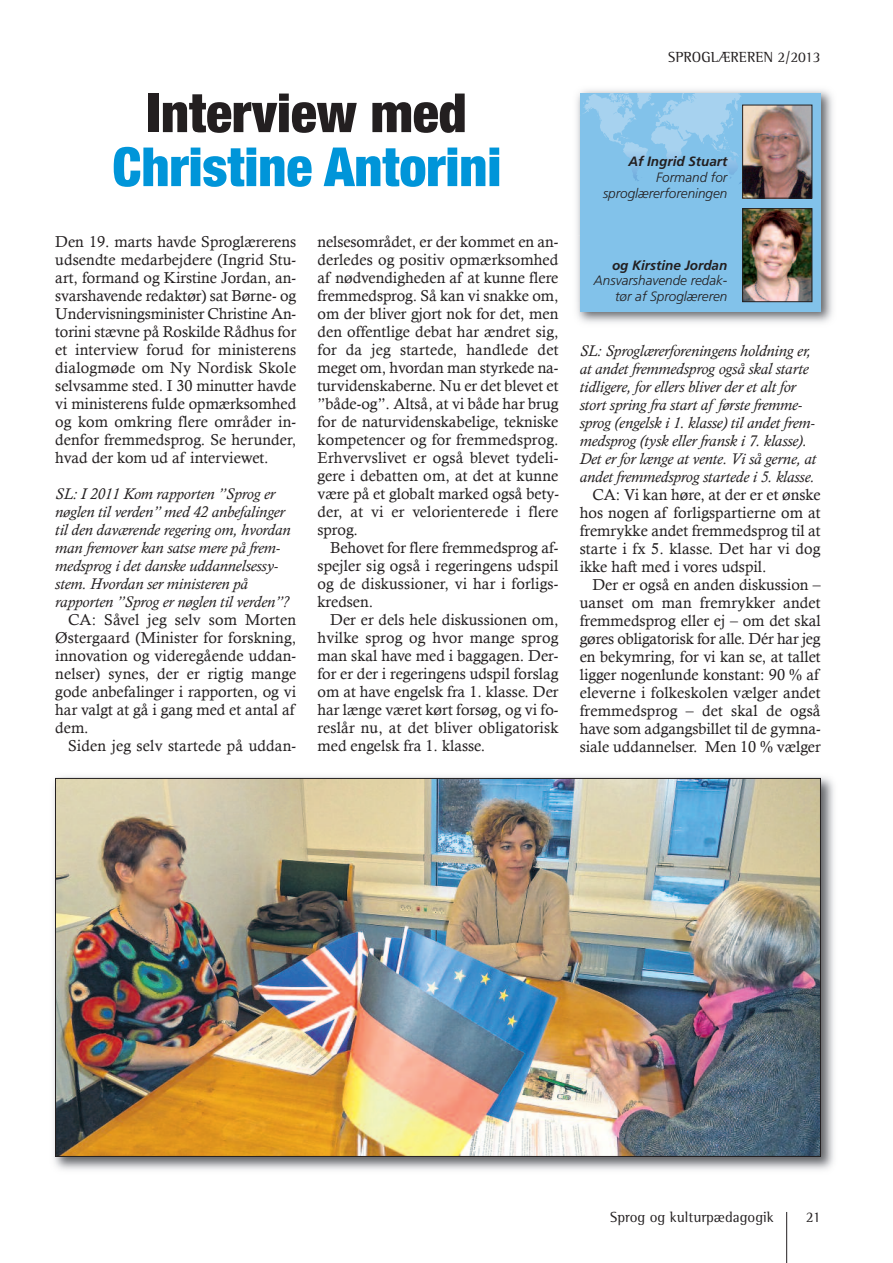
<style>
.page{position:relative;width:893px;height:1263px;background:#fff}
.page>*{position:absolute;margin:0;border:0;box-sizing:border-box;transform-origin:0 0}
.t1{font:900 condensed 54px "Helvetica Neue";color:#0095d9}
.t2{font:900 condensed 54px "Helvetica Neue";color:#231f20}
.t3{font:15.75px/18px "Calisto";color:#231f20;text-align:justify}
.t4{font:italic 15.75px/18px "Calisto";color:#231f20}
.t5{font:15px "Rotis Semi Serif Std";color:#231f20}
.t6{font:italic 300 13.5px/15.8px "Frutiger";color:#231f20;text-align:right}
.t7{font:italic 700 13.5px "Frutiger";color:#231f20}
</style>
<div class="page">
<hr style="left:786px;top:1212px;width:1px;height:51px;background:#231f20">
<img style="left:576px;top:89px;width:257px;height:234px">
<img style="left:576px;top:236px;width:245px;height:87px">
<div style="left:580px;top:94px;width:241px;height:218px;background:#82c2ea"></div>
<svg style="left:583px;top:103px;width:7px;height:11px"></svg>
<svg style="left:597px;top:94px;width:150px;height:90px"></svg>
<img style="left:744px;top:107px;width:66px;height:89px">
<div style="left:742px;top:105px;width:70px;height:93px;border:1px solid #231f20"></div>
<img style="left:744px;top:210px;width:66px;height:90px">
<div style="left:742px;top:208px;width:70px;height:94px;border:1px solid #231f20"></div>
<img style="left:53px;top:776px;width:781px;height:394px">
<img style="left:57px;top:780px;width:762px;height:375px">
<h1 class="t2" style="left:147px;top:94px;width:321px">Interview med</h1>
<h1 class="t1" style="left:112px;top:148px;width:390px">Christine Antorini</h1>
<p class="t3" style="left:55px;top:233px;width:242px">Den 19. marts havde Sproglærerens udsendte medarbejdere (Ingrid Stu&shy;art, formand og Kirstine Jordan, an&shy;svarshavende redaktør) sat Børne- og Undervisningsminister Christine An&shy;torini stævne på Roskilde Rådhus for et interview forud for ministerens dialogmøde om Ny Nordisk Skole selvsamme sted. I 30 minutter havde vi ministerens fulde opmærksomhed og kom omkring flere områder in&shy;denfor fremmedsprog. Se herunder, hvad der kom ud af interviewet.</p>
<p class="t4" style="left:55px;top:485px;width:237px">SL: I 2011 Kom rapporten ”Sprog er nøglen til verden” med 42 anbefalinger til den daværende regering om, hvordan man fremover kan satse mere på frem&shy;medsprog i det danske uddannelsessy&shy;stem. Hvordan ser ministeren på rapporten ”Sprog er nøglen til verden”?</p>
<p class="t3" style="left:55px;top:611px;width:242px;text-indent:13px">CA: Såvel jeg selv som Morten Østergaard (Minister for forskning, innovation og videregående uddan&shy;nelser) synes, der er rigtig mange gode anbefalinger i rapporten, og vi har valgt at gå i gang med et antal af dem.</p>
<p class="t3" style="left:68px;top:737px;width:230px">Siden jeg selv startede på uddan-</p>
<p class="t3" style="left:317px;top:233px;width:243px">nelsesområdet, er der kommet en an&shy;derledes og positiv opmærksomhed af nødvendigheden af at kunne flere fremmedsprog. Så kan vi snakke om, om der bliver gjort nok for det, men den offentlige debat har ændret sig, for da jeg startede, handlede det meget om, hvordan man styrkede na&shy;turvidenskaberne. Nu er det blevet et ”både-og”. Altså, at vi både har brug for de naturvidenskabelige, tekniske kompetencer og for fremmedsprog.<br>Erhvervslivet er også blevet tydeli&shy;gere i debatten om, at det at kunne være på et globalt marked også bety&shy;der, at vi er velorienterede i flere sprog.</p>
<p class="t3" style="left:317px;top:539px;width:242px;text-indent:13px">Behovet for flere fremmedsprog af&shy;spejler sig også i regeringens udspil og de diskussioner, vi har i forligs&shy;kredsen.</p>
<p class="t3" style="left:317px;top:611px;width:242px;text-indent:13px">Der er dels hele diskussionen om, hvilke sprog og hvor mange sprog man skal have med i baggagen. Der&shy;for er der i regeringens udspil forslag om at have engelsk fra 1. klasse. Der har længe været kørt forsøg, og vi fo&shy;reslår nu, at det bliver obligatorisk med engelsk fra 1. klasse.</p>
<p class="t5" style="left:668px;top:51px;width:154px">SPROGLÆREREN 2/2013</p>
<p class="t7" style="left:628px;top:156px;width:100px">Af Ingrid Stuart</p>
<p class="t6" style="left:603px;top:170px;width:126px">Formand for sproglærerforeningen</p>
<p class="t7" style="left:612px;top:259px;width:117px">og Kirstine Jordan</p>
<p class="t6" style="left:594px;top:274px;width:135px">Ansvarshavende redak&shy;tør af Sproglæreren</p>
<p class="t4" style="left:580px;top:342px;width:238px">SL: Sproglærerforeningens holdning er, at andet fremmedsprog også skal starte tidligere, for ellers bliver der et alt for stort spring fra start af første fremme&shy;sprog (engelsk i 1. klasse) til andet frem&shy;medsprog (tysk eller fransk i 7. klasse).<br>Det er for længe at vente. Vi så gerne, at andet fremmedsprog startede i 5. klasse.</p>
<p class="t3" style="left:580px;top:485px;width:242px;text-indent:13px">CA: Vi kan høre, at der er et ønske hos nogen af forligspartierne om at fremrykke andet fremmedsprog til at starte i fx 5. klasse. Det har vi dog ikke haft med i vores udspil.</p>
<p class="t3" style="left:580px;top:575px;width:242px;text-indent:13px">Der er også en anden diskussion – uanset om man fremrykker andet fremmedsprog eller ej – om det skal gøres obligatorisk for alle. Dér har jeg en bekymring, for vi kan se, at tallet ligger nogenlunde konstant: 90 % af eleverne i folkeskolen vælger andet fremmedsprog – det skal de også have som adgangsbillet til de gymna&shy;siale uddannelser. Men 10 % vælger</p>
<p class="t5" style="left:610px;top:1212px;width:165px">Sprog og kulturpædagogik</p>
<p class="t5" style="left:806px;top:1212px;width:16px">21</p>
</div>
